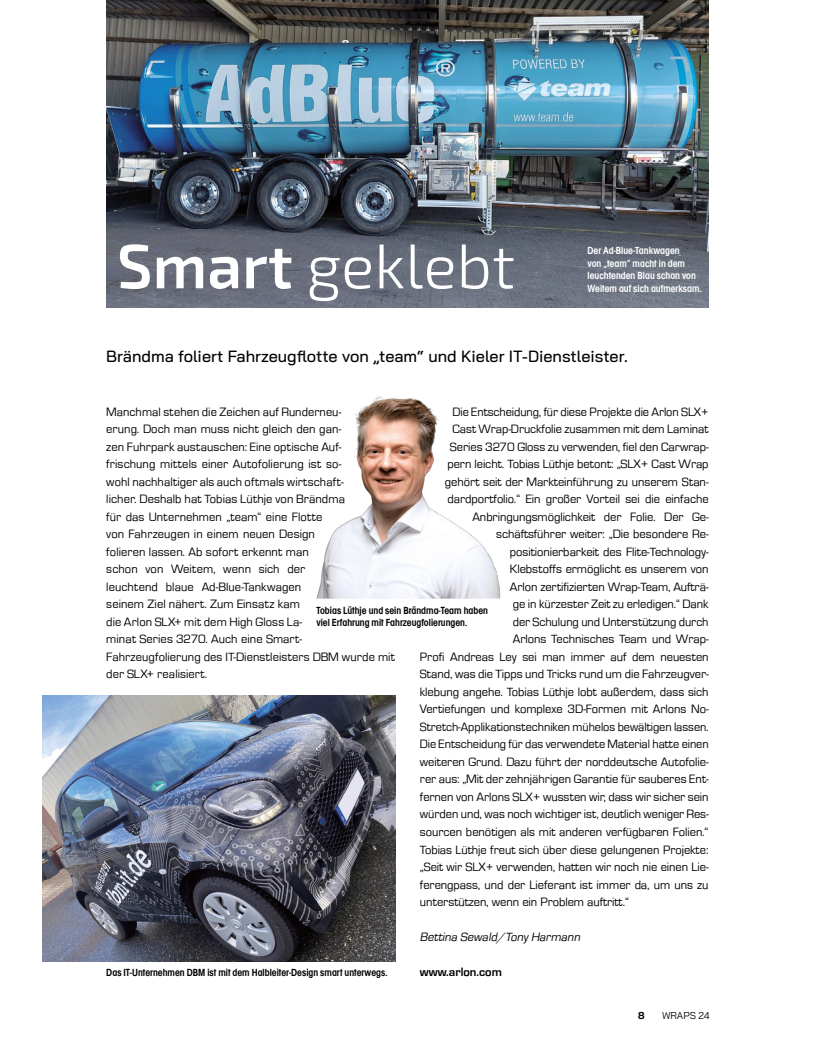
<style>
.page{position:relative;width:815px;height:1053px;background:#fff}
.page>*{position:absolute;margin:0;border:0;box-sizing:border-box;transform-origin:0 0}
.t1{font:500 16.25px "Bai Jamjuree";color:#000}
.t2{font:12.5px/17.5px "Micro Square";letter-spacing:-.005em;color:#000}
.t3{font:italic 12.5px "Micro Square";color:#000}
.t4{font:700 12.5px "Micro Square";color:#000}
.t5{font:10.62px/12.5px "Avignon Cd Demi";color:#000}
.t6{font:10.62px/12.5px "Avignon Cd Demi";color:#fff}
.t7{font:10px "Bai Jamjuree";color:#000}
.t8{font:700 10px "Bai Jamjuree";color:#000}
</style>
<div class="page">
<img style="left:316px;top:396px;width:184px;height:202px">
<img style="left:106px;top:0;width:603px;height:307px">
<img style="left:42px;top:696px;width:353px;height:265px">
<svg style="left:120px;top:244px;width:393px;height:57px"></svg>
<p class="t6" style="left:587px;top:244px;width:116px">Der Ad-Blue-Tankwagen<br>von „team“ macht in dem leuchtenden Blau schon von<br>Weitem auf sich aufmerksam.</p>
<h1 class="t1" style="left:106px;top:347px;width:523px">Brändma foliert Fahrzeugflotte von „team“ und Kieler IT-Dienstleister.</h1>
<p class="t2" style="left:106px;top:403px;width:290px">Manchmal stehen die Zeichen auf Runderneu-<br>erung. Doch man muss nicht gleich den gan-<br>zen Fuhrpark austauschen: Eine optische Auf-<br>frischung mittels einer Autofolierung ist so-<br>wohl nachhaltiger als auch oftmals wirtschaft-<br>licher. Deshalb hat Tobias Lüthje von Brändma<br>für das Unternehmen „team“ eine Flotte<br>von Fahrzeugen in einem neuen Design<br>folieren lassen. Ab sofort erkennt man<br>schon von Weitem, wenn sich der<br>leuchtend blaue Ad-Blue-Tankwagen<br>seinem Ziel nähert. Zum Einsatz kam<br>die Arlon SLX+ mit dem High Gloss La-<br>minat Series 3270. Auch eine Smart-Fahrzeugfolierung des IT-Dienstleisters DBM wurde mit der SLX+ realisiert.</p>
<p class="t2" style="left:452px;top:403px;width:258px">Die Entscheidung, für diese Projekte die Arlon SLX+</p>
<p class="t2" style="left:452px;top:420px;width:258px">Cast Wrap-Druckfolie zusammen mit dem Laminat</p>
<p class="t2" style="left:450px;top:438px;width:260px">Series 3270 Gloss zu verwenden, fiel den Carwrap-</p>
<p class="t2" style="left:447px;top:455px;width:263px">pern leicht. Tobias Lüthje betont: „SLX+ Cast Wrap</p>
<p class="t2" style="left:445px;top:473px;width:265px">gehört seit der Markteinführung zu unserem Stan-</p>
<p class="t2" style="left:447px;top:490px;width:263px">dardportfolio.“ Ein großer Vorteil sei die einfache</p>
<p class="t2" style="left:472px;top:508px;width:238px">Anbringungsmöglichkeit der Folie. Der Ge-</p>
<p class="t2" style="left:496px;top:525px;width:214px">schäftsführer weiter: „Die besondere Re-</p>
<p class="t2" style="left:510px;top:543px;width:200px">positionierbarkeit des Flite-Technology-</p>
<p class="t2" style="left:510px;top:560px;width:200px">Klebstoffs ermöglicht es unserem von</p>
<p class="t2" style="left:510px;top:578px;width:200px">Arlon zertifizierten Wrap-Team, Aufträ-</p>
<p class="t2" style="left:513px;top:595px;width:197px">ge in kürzester Zeit zu erledigen.“ Dank</p>
<p class="t2" style="left:513px;top:613px;width:197px">der Schulung und Unterstützung durch</p>
<p class="t2" style="left:513px;top:630px;width:197px">Arlons Technisches Team und Wrap-</p>
<p class="t2" style="left:420px;top:648px;width:290px">Profi Andreas Ley sei man immer auf dem neuesten</p>
<p class="t2" style="left:420px;top:665px;width:290px">Stand, was die Tipps und Tricks rund um die Fahrzeugver-</p>
<p class="t2" style="left:420px;top:683px;width:290px">klebung angehe. Tobias Lüthje lobt außerdem, dass sich</p>
<p class="t2" style="left:420px;top:700px;width:290px">Vertiefungen und komplexe 3D-Formen mit Arlons No-</p>
<p class="t2" style="left:420px;top:718px;width:290px">Stretch-Applikationstechniken mühelos bewältigen lassen.</p>
<p class="t2" style="left:420px;top:735px;width:290px">Die Entscheidung für das verwendete Material hatte einen</p>
<p class="t2" style="left:420px;top:753px;width:290px">weiteren Grund. Dazu führt der norddeutsche Autofolie-</p>
<p class="t2" style="left:420px;top:770px;width:290px">rer aus: „Mit der zehnjährigen Garantie für sauberes Ent-</p>
<p class="t2" style="left:420px;top:788px;width:290px">fernen von Arlons SLX+ wussten wir, dass wir sicher sein</p>
<p class="t2" style="left:420px;top:805px;width:290px">würden und, was noch wichtiger ist, deutlich weniger Res-</p>
<p class="t2" style="left:420px;top:823px;width:290px">sourcen benötigen als mit anderen verfügbaren Folien.“</p>
<p class="t2" style="left:420px;top:840px;width:290px">Tobias Lüthje freut sich über diese gelungenen Projekte:</p>
<p class="t2" style="left:420px;top:858px;width:290px">„Seit wir SLX+ verwenden, hatten wir noch nie einen Lie-</p>
<p class="t2" style="left:420px;top:875px;width:290px">ferengpass, und der Lieferant ist immer da, um uns zu</p>
<p class="t2" style="left:420px;top:893px;width:211px">unterstützen, wenn ein Problem auftritt.“</p>
<p class="t3" style="left:420px;top:930px;width:164px">Bettina Sewald/Tony Harmann</p>
<p class="t5" style="left:316px;top:603px;width:173px">Tobias Lüthje und sein Brändma-Team haben viel Erfahrung mit Fahrzeugfolierungen.</p>
<p class="t5" style="left:106px;top:965px;width:283px">Das IT-Unternehmen DBM ist mit dem Halbleiter-Design smart unterwegs.</p>
<p class="t4" style="left:420px;top:964px;width:84px">www.arlon.com</p>
<p class="t8" style="left:638px;top:1009px;width:8px">8</p>
<p class="t7" style="left:662px;top:1007px;width:49px">WRAPS 24</p>
</div>
